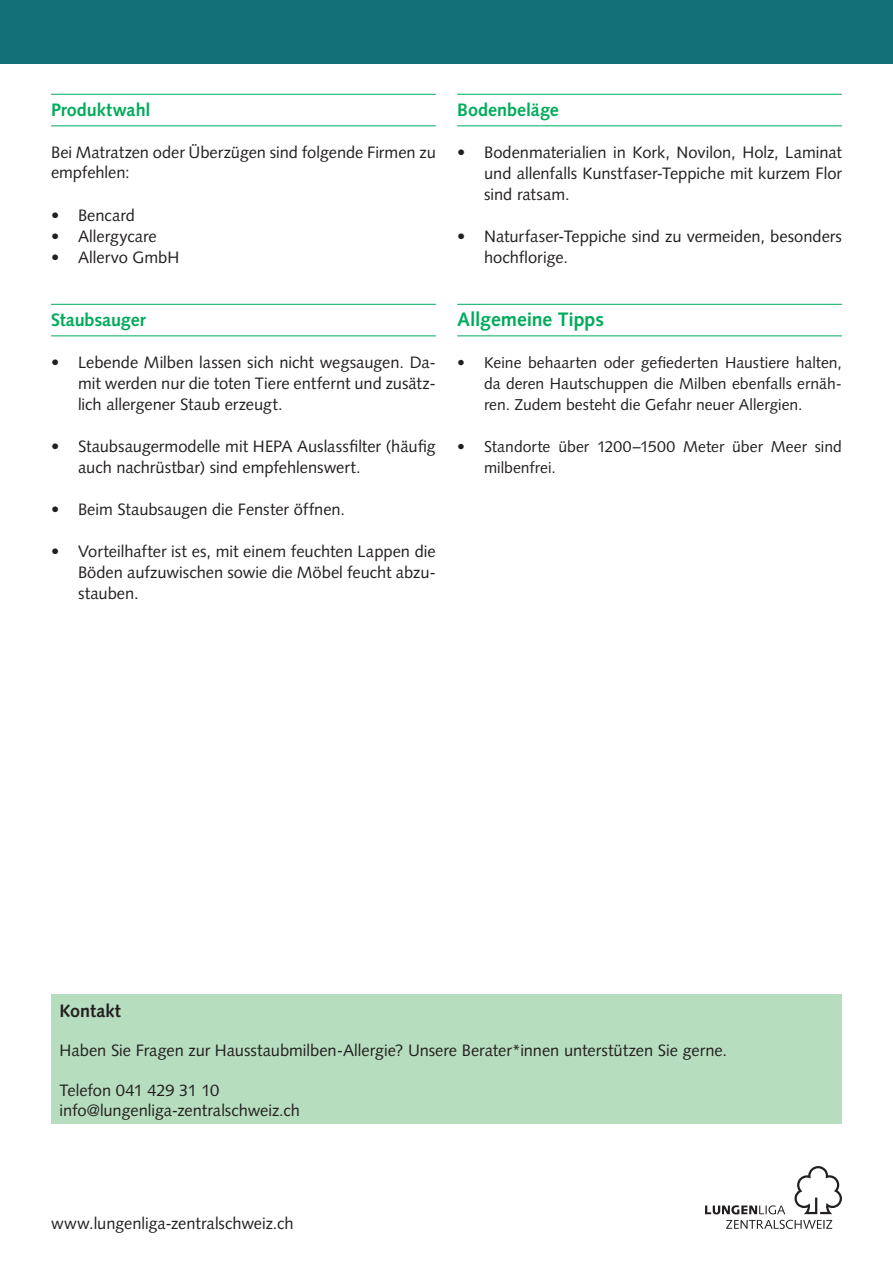
<style>
.page{position:relative;width:893px;height:1263px;background:#fff}
.page>*{position:absolute;margin:0;border:0;box-sizing:border-box;transform-origin:0 0}
.t1{font:700 19.5px "Syntax LT Std";letter-spacing:-.005em;color:#00ab5b}
.t2{font:700 18px "Syntax LT Std";letter-spacing:-.005em;color:#00ab5b}
.t3{font:700 18px "Syntax LT Std";color:#231f20}
.t4{font:16.5px/21px "Syntax LT Std";letter-spacing:-.005em;color:#231f20}
.t5{font:15.75px/21px "Syntax LT Std";color:#231f20;text-align:justify}
</style>
<div class="page">
<hr style="left:51px;top:94px;width:385px;height:1px;background:#00ab5b">
<hr style="left:51px;top:125px;width:385px;height:1px;background:#00ab5b">
<hr style="left:51px;top:304px;width:385px;height:1px;background:#00ab5b">
<hr style="left:51px;top:335px;width:385px;height:1px;background:#00ab5b">
<div style="left:0;top:0;width:893px;height:64px;background:#117078"></div>
<svg style="left:794px;top:1166px;width:48px;height:48px"></svg>
<svg style="left:705px;top:1205px;width:80px;height:9px"></svg>
<svg style="left:726px;top:1220px;width:106px;height:9px"></svg>
<hr style="left:457px;top:94px;width:385px;height:1px;background:#00ab5b">
<hr style="left:457px;top:125px;width:385px;height:1px;background:#00ab5b">
<hr style="left:457px;top:304px;width:385px;height:1px;background:#00ab5b">
<hr style="left:457px;top:335px;width:385px;height:1px;background:#00ab5b">
<div style="left:51px;top:994px;width:791px;height:130px;background:#b7ddbf"></div>
<p class="t2" style="left:51px;top:99px;width:101px">Produktwahl</p>
<p class="t4" style="left:51px;top:142px;width:386px;line-height:19.8px">Bei Matratzen oder Überzügen sind folgende Firmen zu empfehlen:</p>
<p class="t4" style="left:51px;top:205px;width:86px">• Bencard</p>
<p class="t4" style="left:51px;top:226px;width:107px">• Allergycare</p>
<p class="t4" style="left:51px;top:247px;width:130px">• Allervo GmbH</p>
<p class="t2" style="left:51px;top:309px;width:96px">Staubsauger</p>
<p class="t4" style="left:78px;top:352px;width:359px;text-align:justify;text-indent:-27px">• Lebende Milben lassen sich nicht wegsaugen. Da&shy;mit werden nur die toten Tiere entfernt und zusätz&shy;lich allergener Staub erzeugt.</p>
<p class="t4" style="left:78px;top:436px;width:359px;text-indent:-27px">• Staubsaugermodelle mit HEPA Auslassfilter (häufig auch nachrüstbar) sind empfehlenswert.</p>
<p class="t4" style="left:51px;top:499px;width:296px">• Beim Staubsaugen die Fenster öffnen.</p>
<p class="t4" style="left:78px;top:541px;width:359px;text-align:justify;text-indent:-27px">• Vorteilhafter ist es, mit einem feuchten Lappen die Böden aufzuwischen sowie die Möbel feucht abzu&shy;stauben.</p>
<p class="t2" style="left:457px;top:99px;width:103px">Bodenbeläge</p>
<p class="t4" style="left:484px;top:142px;width:359px;text-align:justify;text-indent:-27px">• Bodenmaterialien in Kork, Novilon, Holz, Laminat und allenfalls Kunstfaser-Teppiche mit kurzem Flor sind ratsam.</p>
<p class="t4" style="left:484px;top:226px;width:359px;text-indent:-27px">• Naturfaser-Teppiche sind zu vermeiden, besonders hochflorige.</p>
<p class="t1" style="left:457px;top:308px;width:148px">Allgemeine Tipps</p>
<p class="t5" style="left:484px;top:352px;width:359px;text-indent:-27px">• Keine behaarten oder gefiederten Haustiere halten, da deren Hautschuppen die Milben ebenfalls ernäh&shy;ren. Zudem besteht die Gefahr neuer Allergien.</p>
<p class="t5" style="left:484px;top:436px;width:359px;text-indent:-27px">• Standorte über 1200–1500 Meter über Meer sind milbenfrei.</p>
<p class="t3" style="left:60px;top:1000px;width:63px">Kontakt</p>
<p class="t4" style="left:60px;top:1040px;width:669px">Haben Sie Fragen zur Hausstaubmilben-Allergie? Unsere Berater*innen unterstützen Sie gerne.</p>
<p class="t4" style="left:60px;top:1080px;width:242px;line-height:19.8px">Telefon 041 429 31 10 info@lungenliga-zentralschweiz.ch</p>
<p class="t4" style="left:51px;top:1213px;width:244px">www.lungenliga-zentralschweiz.ch</p>
</div>
